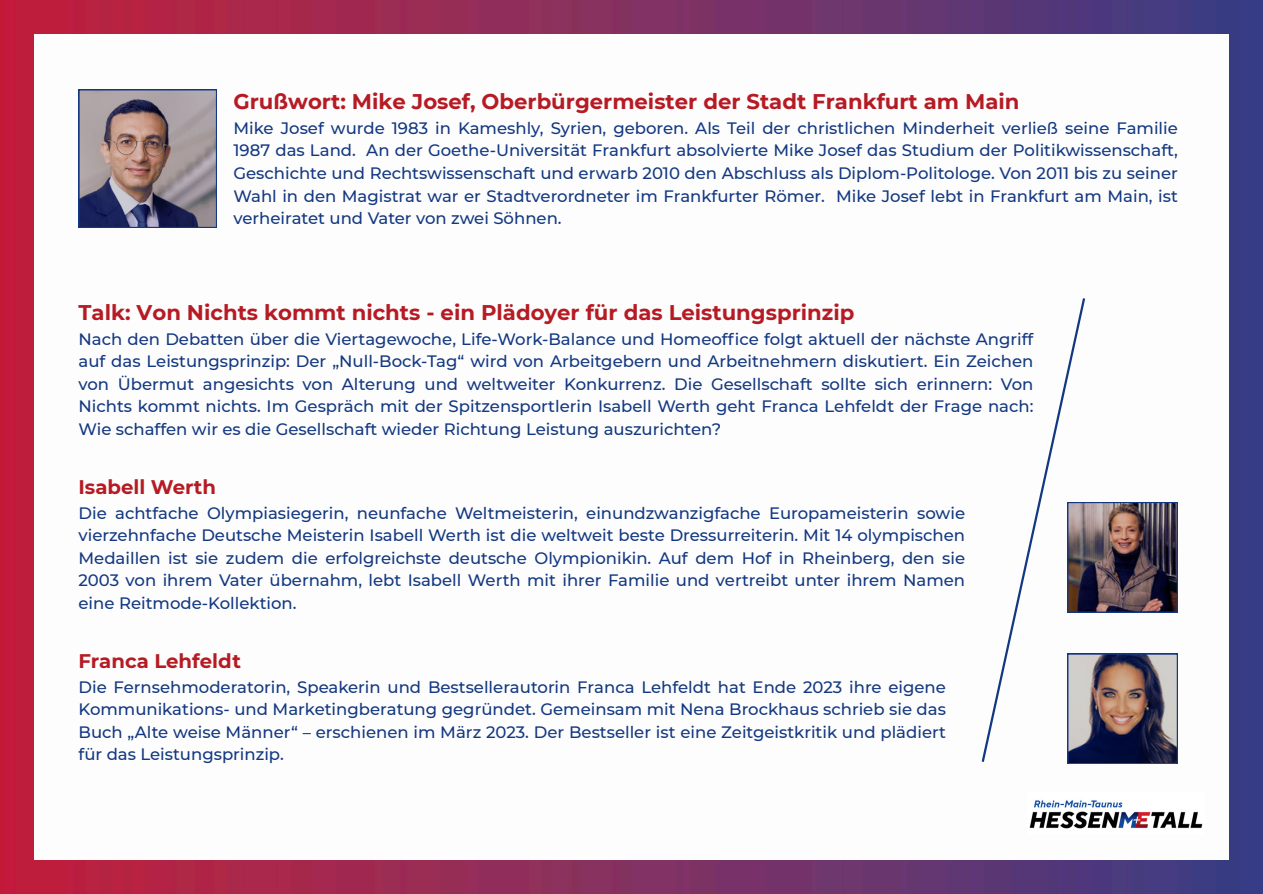
<style>
.page{position:relative;width:1263px;height:894px;background:#fff}
.page>*{position:absolute;margin:0;border:0;box-sizing:border-box;transform-origin:0 0}
.t1{font:700 21.15px "Montserrat";color:#b61b24}
.t2{font:700 19.65px "Montserrat";color:#b61b24}
.t3{font:500 16.5px/22.5px "Montserrat";color:#133881;text-align:justify}
</style>
<div class="page">
<img style="left:0;top:0;width:1263px;height:893px">
<div style="left:34px;top:34px;width:1195px;height:825px;background:#fdfdfd"></div>
<svg style="left:981px;top:298px;width:106px;height:466px"></svg>
<svg style="left:1067px;top:653px;width:110px;height:110px;background:#716873"></svg>
<img style="left:1067px;top:502px;width:110px;height:110px">
<img style="left:79px;top:89px;width:138px;height:139px">
<img style="left:1029px;top:800px;width:174px;height:29px">
<p class="t1" style="left:233px;top:89px;width:787px">Grußwort: Mike Josef, Oberbürgermeister der Stadt Frankfurt am Main</p>
<p class="t3" style="left:233px;top:117px;width:946px">Mike Josef wurde 1983 in Kameshly, Syrien, geboren. Als Teil der christlichen Minderheit verließ seine Familie 1987 das Land. An der Goethe-Universität Frankfurt absolvierte Mike Josef das Studium der Politikwissenschaft, Geschichte und Rechtswissenschaft und erwarb 2010 den Abschluss als Diplom-Politologe. Von 2011 bis zu seiner Wahl in den Magistrat war er Stadtverordneter im Frankfurter Römer. Mike Josef lebt in Frankfurt am Main, ist verheiratet und Vater von zwei Söhnen.</p>
<p class="t1" style="left:79px;top:299px;width:777px">Talk: Von Nichts kommt nichts - ein Plädoyer für das Leistungsprinzip</p>
<p class="t3" style="left:79px;top:327px;width:956px">Nach den Debatten über die Viertagewoche, Life-Work-Balance und Homeoffice folgt aktuell der nächste Angriff auf das Leistungsprinzip: Der „Null-Bock-Tag“ wird von Arbeitgebern und Arbeitnehmern diskutiert. Ein Zeichen von Übermut angesichts von Alterung und weltweiter Konkurrenz. Die Gesellschaft sollte sich erinnern: Von Nichts kommt nichts. Im Gespräch mit der Spitzensportlerin Isabell Werth geht Franca Lehfeldt der Frage nach:<br>Wie schaffen wir es die Gesellschaft wieder Richtung Leistung auszurichten?</p>
<p class="t2" style="left:79px;top:474px;width:139px">Isabell Werth</p>
<p class="t3" style="left:79px;top:501px;width:888px">Die achtfache Olympiasiegerin, neunfache Weltmeisterin, einundzwanzigfache Europameisterin sowie vierzehnfache Deutsche Meisterin Isabell Werth ist die weltweit beste Dressurreiterin. Mit 14 olympischen Medaillen ist sie zudem die erfolgreichste deutsche Olympionikin. Auf dem Hof in Rheinberg, den sie 2003 von ihrem Vater übernahm, lebt Isabell Werth mit ihrer Familie und vertreibt unter ihrem Namen eine Reitmode-Kollektion.</p>
<h1 class="t2" style="left:79px;top:648px;width:164px">Franca Lehfeldt</h1>
<h1 class="t3" style="left:79px;top:675px;width:869px">Die Fernsehmoderatorin, Speakerin und Bestsellerautorin Franca Lehfeldt hat Ende 2023 ihre eigene Kommunikations- und Marketingberatung gegründet. Gemeinsam mit Nena Brockhaus schrieb sie das Buch „Alte weise Männer“ – erschienen im März 2023. Der Bestseller ist eine Zeitgeistkritik und plädiert für das Leistungsprinzip.</h1>
</div>
